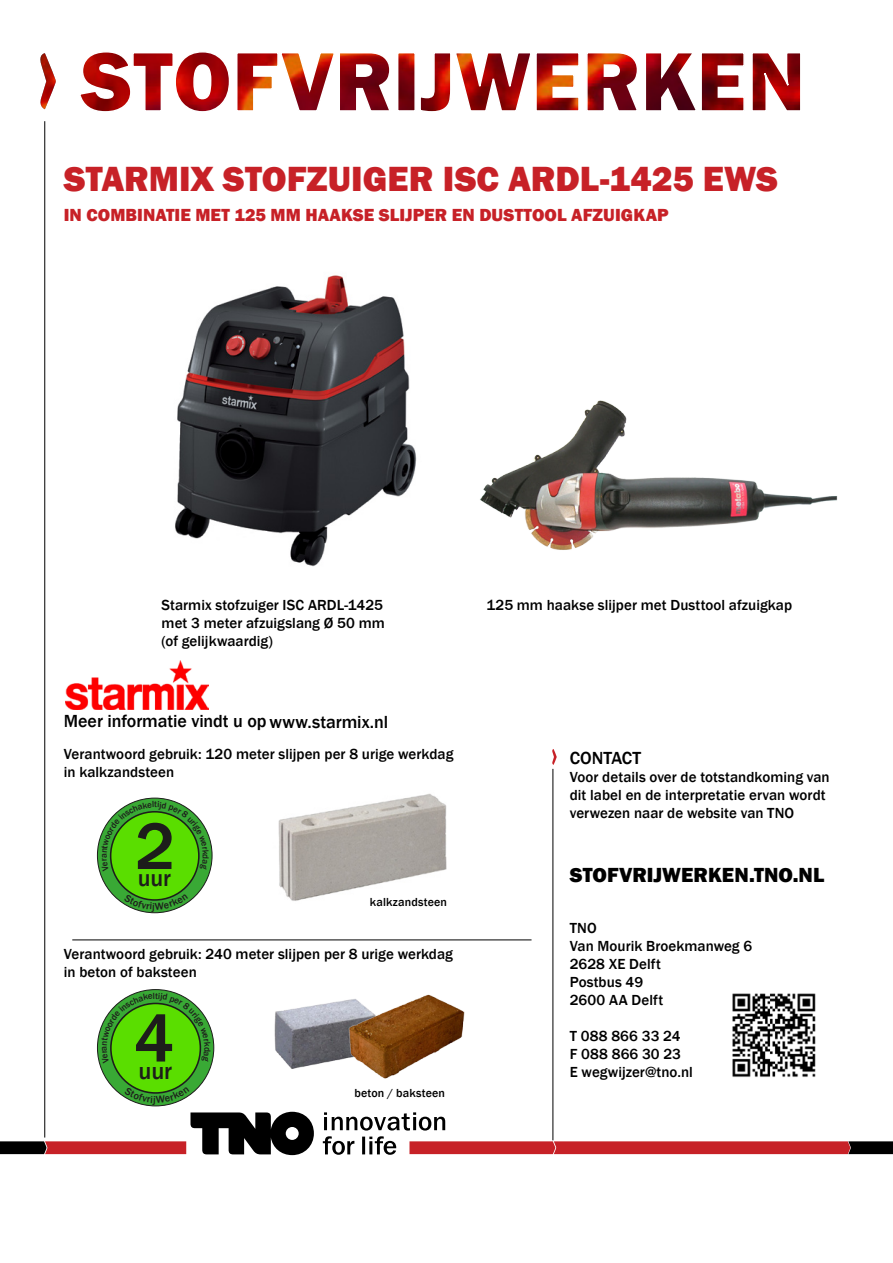
<style>
.page{position:relative;width:893px;height:1263px;background:#fff}
.page>*{position:absolute;margin:0;border:0;box-sizing:border-box;transform-origin:0 0}
.t1{font:500 69.45px "Franklin Gothic";color:#1d1d1b}
.t2{font:500 68.4px "Franklin Gothic";color:#1d1d1b}
.t3{font:44.25px "Myriad Pro";color:#1d1d1b}
.t4{font:43.5px "Myriad Pro";color:#1d1d1b}
.t5{font:800 36px "Franklin Gothic";color:#c72127}
.t6{font:500 24px "Franklin Gothic";color:#1d1d1b}
.t7{font:500 23.7px "Franklin Gothic";color:#1d1d1b}
.t8{font:800 21px "Franklin Gothic";color:#000}
.t9{font:800 18px "Franklin Gothic";letter-spacing:.005em;color:#c72127}
.t10{font:500 18px "Franklin Gothic";letter-spacing:-.005em;color:#000}
.t11{font:15.15px "Myriad Pro";color:#1d1d1b}
.t12{font:500 15px/18px "Franklin Gothic";letter-spacing:.005em;color:#000}
.t13{font:15px "Myriad Pro";color:#1d1d1b}
.t14{font:500 12px "Franklin Gothic";letter-spacing:.015em;color:#000}
</style>
<div class="page">
<svg style="left:44px;top:702px;width:1px;height:12px"></svg>
<hr style="left:45px;top:121px;width:1px;height:1016px;background:#000">
<hr style="left:553px;top:769px;width:1px;height:371px;background:#000">
<svg style="left:552px;top:749px;width:5px;height:16px"></svg>
<svg style="left:80px;top:52px;width:721px;height:60px"></svg>
<img style="left:40px;top:53px;width:16px;height:56px">
<img style="left:278px;top:793px;width:169px;height:108px">
<hr style="left:72px;top:940px;width:459px;height:1px;background:#000">
<img style="left:274px;top:1000px;width:70px;height:69px">
<img style="left:344px;top:994px;width:121px;height:85px">
<img style="left:480px;top:400px;width:358px;height:150px">
<img style="left:65px;top:661px;width:144px;height:49px">
<img style="left:175px;top:275px;width:242px;height:292px">
<svg style="left:97px;top:798px;width:115px;height:115px"></svg>
<div style="left:111px;top:812px;width:88px;height:88px;background:#5ade00;border-radius:50%"></div>
<svg style="left:97px;top:989px;width:117px;height:117px"></svg>
<div style="left:111px;top:1003px;width:89px;height:90px;background:#5ade00;border-radius:50%"></div>
<img style="left:732px;top:993px;width:84px;height:84px">
<svg style="left:102px;top:801px;width:107px;height:70px"></svg>
<svg style="left:124px;top:894px;width:64px;height:17px"></svg>
<svg style="left:102px;top:993px;width:109px;height:71px"></svg>
<svg style="left:0;top:1087px;width:893px;height:69px"></svg>
<h3 class="t5" style="left:64px;top:156px;width:716px">STARMIX STOFZUIGER ISC ARDL-1425 EWS</h3>
<p class="t9" style="left:64px;top:203px;width:606px">IN COMBINATIE MET 125 MM HAAKSE SLIJPER EN DUSTTOOL AFZUIGKAP</p>
<p class="t12" style="left:162px;top:596px;width:225px">Starmix stofzuiger ISC ARDL-1425 met 3 meter afzuigslang Ø 50 mm (of gelijkwaardig)</p>
<p class="t12" style="left:486px;top:596px;width:307px">125 mm haakse slijper met Dusttool afzuigkap</p>
<p class="t10" style="left:64px;top:710px;width:326px">Meer informatie vindt u op www.starmix.nl</p>
<p class="t12" style="left:64px;top:745px;width:391px">Verantwoord gebruik: 120 meter slijpen per 8 urige werkdag in kalkzandsteen</p>
<h2 class="t2" style="left:135px;top:804px;width:42px">2</h2>
<h3 class="t7" style="left:138px;top:864px;width:35px">uur</h3>
<h3 class="t4" style="left:144px;top:825px;width:24px">8</h3>
<p class="t13" style="left:144px;top:864px;width:23px">uur</p>
<p class="t14" style="left:370px;top:894px;width:79px">kalkzandsteen</p>
<p class="t12" style="left:64px;top:945px;width:391px">Verantwoord gebruik: 240 meter slijpen per 8 urige werkdag in beton of baksteen</p>
<h1 class="t1" style="left:134px;top:995px;width:42px">4</h1>
<h3 class="t6" style="left:138px;top:1056px;width:35px">uur</h3>
<h3 class="t3" style="left:144px;top:1016px;width:24px">8</h3>
<p class="t11" style="left:145px;top:1056px;width:23px">uur</p>
<p class="t14" style="left:354px;top:1086px;width:92px">beton / baksteen</p>
<p class="t10" style="left:570px;top:747px;width:73px">CONTACT</p>
<p class="t12" style="left:570px;top:768px;width:261px">Voor details over de totstandkoming van dit label en de interpretatie ervan wordt verwezen naar de website van TNO</p>
<h3 class="t8" style="left:570px;top:861px;width:256px">STOFVRIJWERKEN.TNO.NL</h3>
<p class="t12" style="left:570px;top:919px;width:184px">TNO<br>Van Mourik Broekmanweg 6<br>2628 XE Delft<br>Postbus 49<br>2600 AA Delft</p>
<p class="t12" style="left:570px;top:1027px;width:125px">T 088 866 33 24<br>F 088 866 30 23<br>E wegwijzer@tno.nl</p>
</div>
